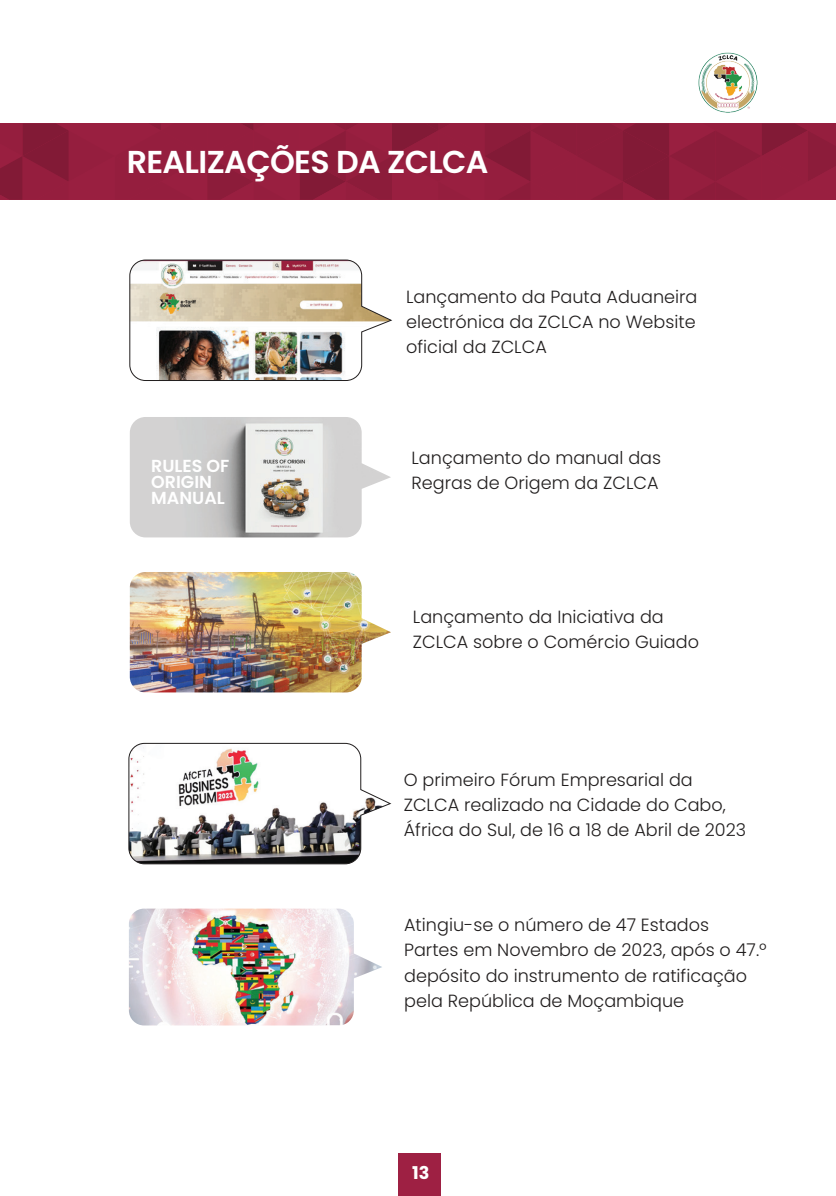
<style>
.page{position:relative;width:836px;height:1196px;background:#fff}
.page>*{position:absolute;margin:0;border:0;box-sizing:border-box;transform-origin:0 0}
.t1{font:600 31.6px "Poppins";letter-spacing:-.02em;color:#fff}
.t2{font:300 17.6px/25.2px "Poppins";color:#211e1e}
.t3{font:700 17.6px "Poppins";color:#fff}
.t4{font:600 17.4px/16px "Poppins";color:#fff}
</style>
<div class="page">
<svg style="left:0;top:123px;width:835px;height:77px;fill:#951e3e"></svg>
<img style="left:129px;top:259px;width:263px;height:122px">
<img style="left:130px;top:417px;width:261px;height:120px">
<img style="left:130px;top:572px;width:261px;height:120px">
<svg style="left:128px;top:742px;width:263px;height:122px"></svg>
<img style="left:129px;top:908px;width:253px;height:117px">
<div style="left:398px;top:1152px;width:42px;height:43px;background:#9e2043"></div>
<img style="left:698px;top:52px;width:60px;height:61px">
<h1 class="t1" style="left:127px;top:144px;width:363px">REALIZAÇÕES DA ZCLCA</h1>
<p class="t4" style="left:151px;top:458px;width:80px">RULES OF<br>ORIGIN<br>MANUAL</p>
<p class="t2" style="left:406px;top:284px;width:293px;text-align:justify">Lançamento da Pauta Aduaneira electrónica da ZCLCA no Website oficial da ZCLCA</p>
<p class="t2" style="left:411px;top:445px;width:251px">Lançamento do manual das<br>Regras de Origem da ZCLCA</p>
<p class="t2" style="left:413px;top:604px;width:287px">Lançamento da Iniciativa da<br>ZCLCA sobre o Comércio Guiado</p>
<p class="t2" style="left:403px;top:767px;width:344px">O primeiro Fórum Empresarial da<br>ZCLCA realizado na Cidade do Cabo,<br>África do Sul, de 16 a 18 de Abril de 2023</p>
<p class="t2" style="left:404px;top:912px;width:364px">Atingiu-se o número de 47 Estados Partes em Novembro de 2023, após o 47.º depósito do instrumento de ratificação pela República de Moçambique</p>
<p class="t3" style="left:412px;top:1162px;width:19px">13</p>
</div>
